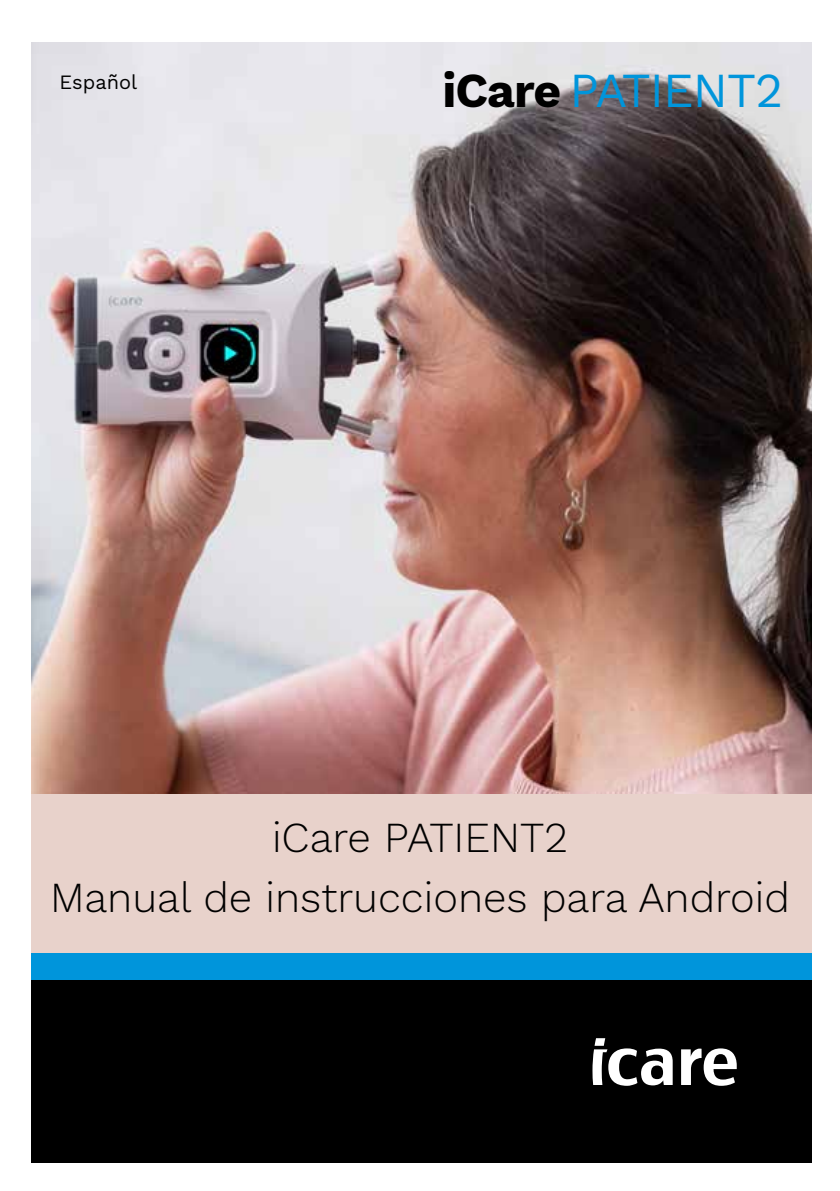
<style>
.page{position:relative;width:840px;height:1191px;background:#fff}
.page>*{position:absolute;margin:0;border:0;box-sizing:border-box;transform-origin:0 0}
.t1{font:48px "Work Sans";letter-spacing:-.02em;color:#0095db}
.t2{font:300 42px/60px "Work Sans";color:#000;text-align:center}
.t3{font:20px "Work Sans";color:#000}
.s1{font-weight:700;color:#000}
</style>
<div class="page">
<img style="left:31px;top:43px;width:780px;height:751px">
<div style="left:31px;top:978px;width:780px;height:184px;background:#000"></div>
<div style="left:31px;top:794px;width:780px;height:160px;background:#e8d2cb"></div>
<div style="left:31px;top:953px;width:780px;height:26px;background:#0095db"></div>
<svg style="left:592px;top:1038px;width:144px;height:47px"></svg>
<p class="t3" style="left:59px;top:67px;width:79px">Español</p>
<p class="t1" style="left:442px;top:55px;width:342px"><span class="s1">iCare</span> PATIENT2</p>
<p class="t2" style="left:50px;top:806px;width:741px">iCare PATIENT2<br>Manual de instrucciones para Android</p>
</div>
